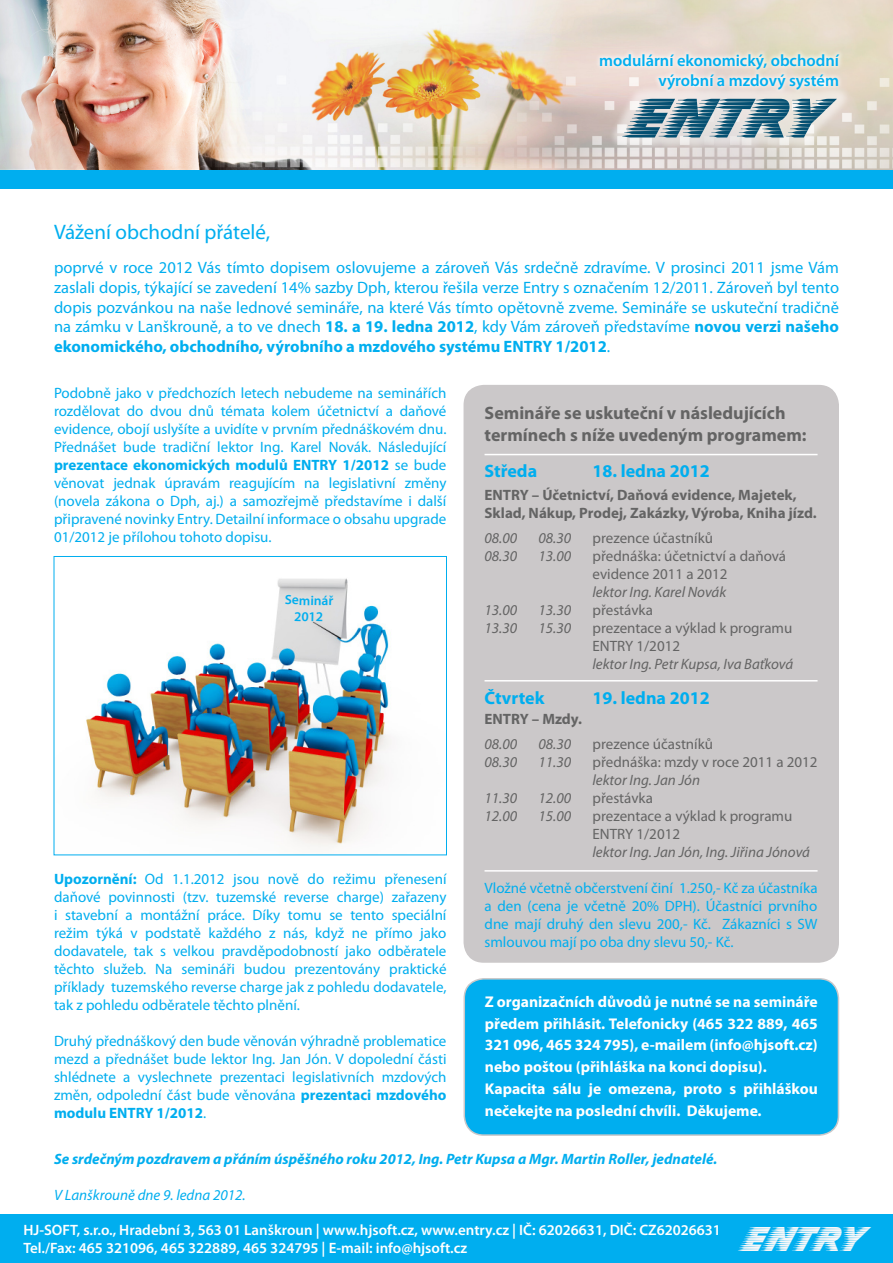
<style>
.page{position:relative;width:893px;height:1263px;background:#fff}
.page>*{position:absolute;margin:0;border:0;box-sizing:border-box;transform-origin:0 0}
.t1{font:58.05px "Slipstream Forward";color:#045072}
.t2{font:36px "Slipstream Forward";color:#f7f7f8}
.t3{font:21px "Myriad Pro";color:#00aeef}
.t4{font:700 18px/21.6px "Myriad Pro";color:#646464}
.t5{font:700 18px "Myriad Pro";color:#00aeef}
.t6{font:16.5px/19.8px "Myriad Pro";color:#00aeef;text-align:justify}
.t7{font:600 16.5px "Myriad Pro";color:#00aeef}
.t8{font:700 15.6px/21.8px "Myriad Pro";color:#fff;text-align:justify}
.t9{font:15px/18px "Myriad Pro";color:#00aeef;text-align:justify}
.t10{font:15px "Myriad Pro";color:#646464}
.t11{font:italic 15px "Myriad Pro";color:#646464}
.t12{font:600 15px "Myriad Pro";color:#fff}
.t13{font:700 15px "Myriad Pro";color:#646464}
.t14{font:italic 700 15px "Myriad Pro";color:#00aeef}
.t15{font:italic 15px "Myriad Pro";color:#00aeef}
.t16{font:600 13.5px "Myriad Pro";color:#00aeef}
.s1{font-weight:700}
</style>
<div class="page">
<div style="left:0;top:1215px;width:893px;height:48px;background:#00aeef"></div>
<div style="left:464px;top:386px;width:374px;height:576px;background:#cbc8c9;border-radius:20px"></div>
<div style="left:463px;top:385px;width:376px;height:578px;border:2px solid #cbc8c9;border-radius:20px"></div>
<div style="left:0;top:169px;width:893px;height:20px;background:#00aeef"></div>
<img style="left:0;top:0;width:893px;height:169px">
<div style="left:609px;top:84px;width:242px;height:67px;background:#fff;opacity:.51"></div>
<div style="left:595px;top:49px;width:250px;height:46px;background:#fff;opacity:.75"></div>
<hr style="left:484px;top:454px;width:333px;height:1px;background:#fff">
<hr style="left:484px;top:680px;width:333px;height:1px;background:#fff">
<hr style="left:484px;top:870px;width:333px;height:2px;background:#fff">
<div style="left:464px;top:979px;width:374px;height:156px;background:#00aeef;border-radius:20px"></div>
<div style="left:463px;top:978px;width:376px;height:158px;border:2px solid #cbc8c9;border-radius:20px"></div>
<img style="left:86px;top:578px;width:306px;height:270px">
<div style="left:54px;top:556px;width:393px;height:299px;border:1px solid #00aeef"></div>
<p class="t7" style="left:599px;top:50px;width:241px">modulární ekonomický, obchodní</p>
<p class="t7" style="left:658px;top:70px;width:182px">výrobní a mzdový systém</p>
<p class="t1" style="left:622px;top:86px;width:194px">ENTRY</p>
<p class="t3" style="left:54px;top:219px;width:218px">Vážení obchodní přátelé,</p>
<p class="t6" style="left:54px;top:257px;width:786px">poprvé v roce 2012 Vás tímto dopisem oslovujeme a zároveň Vás srdečně zdravíme. V prosinci 2011 jsme Vám zaslali dopis, týkající se zavedení 14% sazby Dph, kterou řešila verze Entry s označením 12/2011. Zároveň byl tento dopis pozvánkou na naše lednové semináře, na které Vás tímto opětovně zveme. Semináře se uskuteční tradičně na zámku v Lanškrouně, a to ve dnech <span class="s1">18. a 19. ledna 2012</span>, kdy Vám zároveň představíme <span class="s1">novou verzi našeho ekonomického, obchodního, výrobního a mzdového systému ENTRY 1/2012</span>.</p>
<p class="t9" style="left:54px;top:383px;width:394px">Podobně jako v předchozích letech nebudeme na seminářích rozdělovat do dvou dnů témata kolem účetnictví a daňové evidence, obojí uslyšíte a uvidíte v prvním přednáškovém dnu.<br>Přednášet bude tradiční lektor Ing. Karel Novák. Následující <span class="s1">prezentace ekonomických modulů ENTRY 1/2012</span> se bude věnovat jednak úpravám reagujícím na legislativní změny (novela zákona o Dph, aj.) a samozřejmě představíme i další připravené novinky Entry. Detailní informace o obsahu upgrade 01/2012 je přílohou tohoto dopisu.</p>
<p class="t4" style="left:484px;top:402px;width:323px">Semináře se uskuteční v následujících termínech s níže uvedeným programem:</p>
<p class="t5" style="left:484px;top:459px;width:54px">Středa</p>
<p class="t5" style="left:592px;top:459px;width:119px">18. ledna 2012</p>
<p class="t13" style="left:484px;top:485px;width:314px">ENTRY – Účetnictví, Daňová evidence, Majetek,</p>
<p class="t13" style="left:484px;top:503px;width:334px">Sklad, Nákup, Prodej, Zakázky, Výroba, Kniha jízd.</p>
<p class="t11" style="left:484px;top:529px;width:34px">08.00</p>
<p class="t11" style="left:538px;top:529px;width:34px">08.30</p>
<p class="t10" style="left:592px;top:529px;width:122px">prezence účastníků</p>
<p class="t11" style="left:484px;top:547px;width:34px">08.30</p>
<p class="t11" style="left:538px;top:547px;width:34px">13.00</p>
<p class="t10" style="left:592px;top:547px;width:195px">přednáška: účetnictví a daňová</p>
<p class="t10" style="left:592px;top:565px;width:137px">evidence 2011 a 2012</p>
<p class="t11" style="left:592px;top:583px;width:135px">lektor Ing. Karel Novák</p>
<p class="t11" style="left:484px;top:601px;width:34px">13.00</p>
<p class="t11" style="left:538px;top:601px;width:34px">13.30</p>
<p class="t10" style="left:592px;top:601px;width:62px">přestávka</p>
<p class="t11" style="left:484px;top:619px;width:34px">13.30</p>
<p class="t11" style="left:538px;top:619px;width:34px">15.30</p>
<p class="t10" style="left:592px;top:619px;width:201px">prezentace a výklad k programu</p>
<p class="t10" style="left:592px;top:637px;width:89px">ENTRY 1/2012</p>
<p class="t11" style="left:592px;top:655px;width:202px">lektor Ing. Petr Kupsa, Iva Baťková</p>
<p class="t5" style="left:484px;top:686px;width:61px">Čtvrtek</p>
<p class="t5" style="left:592px;top:686px;width:119px">19. ledna 2012</p>
<p class="t13" style="left:484px;top:709px;width:99px">ENTRY – Mzdy.</p>
<p class="t11" style="left:484px;top:735px;width:34px">08.00</p>
<p class="t11" style="left:538px;top:735px;width:34px">08.30</p>
<p class="t10" style="left:592px;top:735px;width:122px">prezence účastníků</p>
<p class="t11" style="left:484px;top:753px;width:34px">08.30</p>
<p class="t11" style="left:538px;top:753px;width:34px">11.30</p>
<p class="t10" style="left:592px;top:753px;width:226px">přednáška: mzdy v roce 2011 a 2012</p>
<p class="t11" style="left:592px;top:771px;width:109px">lektor Ing. Jan Jón</p>
<p class="t11" style="left:484px;top:789px;width:34px">11.30</p>
<p class="t11" style="left:538px;top:789px;width:34px">12.00</p>
<p class="t10" style="left:592px;top:789px;width:62px">přestávka</p>
<p class="t11" style="left:484px;top:807px;width:34px">12.00</p>
<p class="t11" style="left:538px;top:807px;width:34px">15.00</p>
<p class="t10" style="left:592px;top:807px;width:201px">prezentace a výklad k programu</p>
<p class="t10" style="left:592px;top:825px;width:89px">ENTRY 1/2012</p>
<p class="t11" style="left:592px;top:843px;width:219px">lektor Ing. Jan Jón, Ing. Jiřina Jónová</p>
<p class="t9" style="left:484px;top:879px;width:335px">Vložné včetně občerstvení činí 1.250,- Kč za účastníka a den (cena je včetně 20% DPH). Účastníci prvního dne mají druhý den slevu 200,- Kč. Zákazníci s SW smlouvou mají po oba dny slevu 50,- Kč.</p>
<p class="t16" style="left:285px;top:591px;width:50px;rotate:2deg">Seminář</p>
<p class="t16" style="left:295px;top:607px;width:30px;rotate:2deg">2012</p>
<p class="t9" style="left:54px;top:869px;width:394px"><span class="s1">Upozornění:</span> Od 1.1.2012 jsou nově do režimu přenesení daňové povinnosti (tzv. tuzemské reverse charge) zařazeny i stavební a montážní práce. Díky tomu se tento speciální režim týká v podstatě každého z nás, když ne přímo jako dodavatele, tak s velkou pravděpodobností jako odběratele těchto služeb. Na semináři budou prezentovány praktické příklady tuzemského reverse charge jak z pohledu dodavatele, tak z pohledu odběratele těchto plnění.</p>
<p class="t9" style="left:54px;top:1031px;width:394px">Druhý přednáškový den bude věnován výhradně problematice mezd a přednášet bude lektor Ing. Jan Jón. V dopolední části shlédnete a vyslechnete prezentaci legislativních mzdových změn, odpolední část bude věnována <span class="s1">prezentaci mzdového modulu ENTRY 1/2012</span>.</p>
<p class="t14" style="left:54px;top:1149px;width:665px">Se srdečným pozdravem a přáním úspěšného roku 2012, Ing. Petr Kupsa a Mgr. Martin Roller, jednatelé.</p>
<p class="t15" style="left:54px;top:1185px;width:193px">V Lanškrouně dne 9. ledna 2012.</p>
<p class="t8" style="left:485px;top:990px;width:334px">Z organizačních důvodů je nutné se na semináře předem přihlásit. Telefonicky (465 322 889, 465<br>321 096, 465 324 795), e-mailem (info@hjsoft.cz) nebo poštou (přihláška na konci dopisu).</p>
<p class="t8" style="left:485px;top:1077px;width:335px">Kapacita sálu je omezena, proto s přihláškou nečekejte na poslední chvíli. Děkujeme.</p>
<p class="t12" style="left:23px;top:1220px;width:699px">HJ-SOFT, s.r.o., Hradební 3, 563 01 Lanškroun | www.hjsoft.cz, www.entry.cz | IČ: 62026631, DIČ: CZ62026631</p>
<p class="t12" style="left:23px;top:1238px;width:445px">Tel./Fax: 465 321096, 465 322889, 465 324795 | E-mail: info@hjsoft.cz</p>
<p class="t2" style="left:738px;top:1219px;width:121px">ENTRY</p>
</div>
